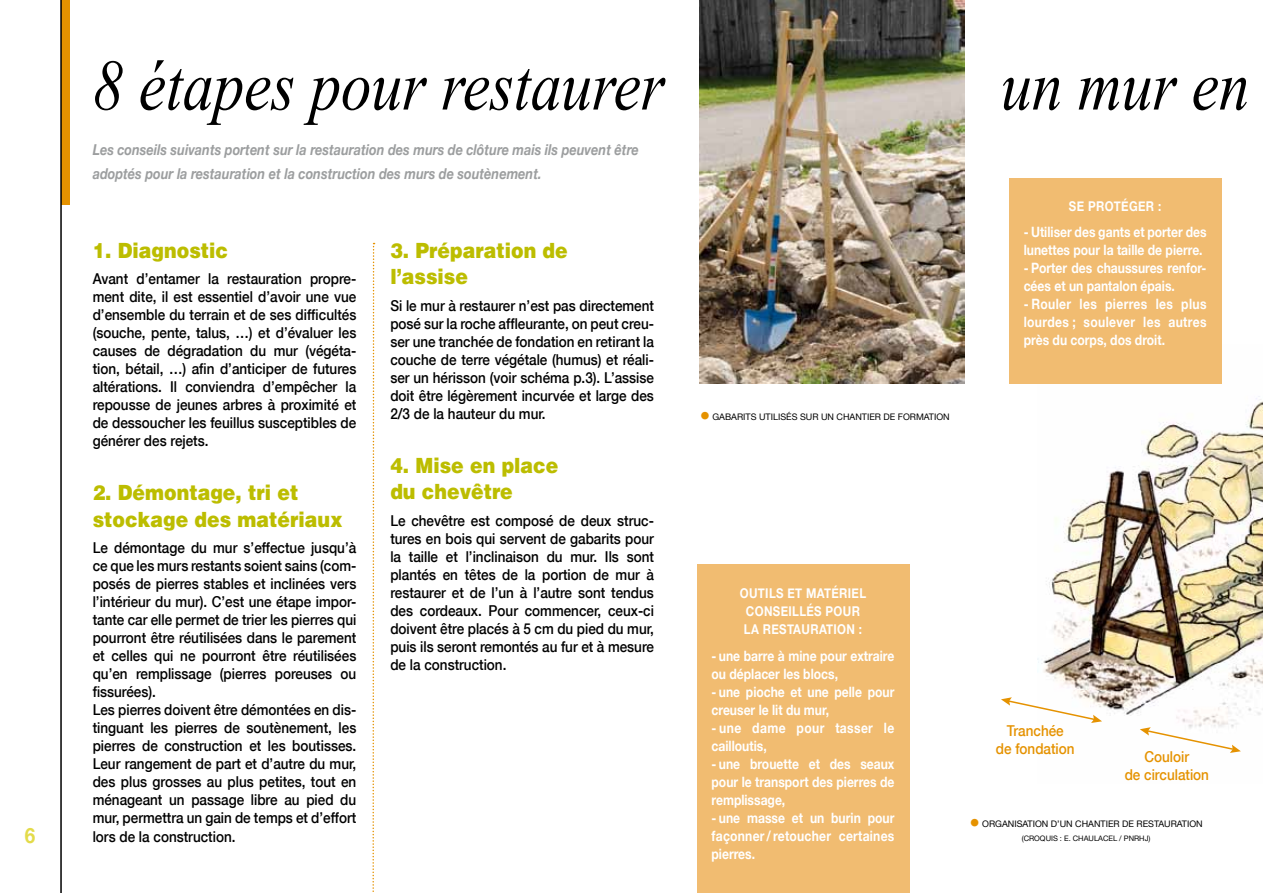
<style>
.page{position:relative;width:1263px;height:893px;background:#fff}
.page>*{position:absolute;margin:0;border:0;box-sizing:border-box;transform-origin:0 0}
.t1{font:italic 72px "Times New Roman";color:#000;scale:.85 1}
.t2{font:900 21px/26.5px "Helvetica";color:#bcbd00;scale:.9 1}
.t3{font:700 21px "Helvetica Neue";color:#e3db4a;scale:.9 1}
.t4{font:500 15px/18px "Helvetica Neue";color:#000;text-align:justify;scale:.9 1}
.t5{font:italic 700 15px/24px "Helvetica Neue";color:#9c9e9f;scale:.85 1}
.t6{font:500 15px/18px "Helvetica Neue";color:#e59200;text-align:center;scale:.9 1}
.t7{font:700 14.25px/18px "Helvetica Neue";color:#fff;scale:.85 1}
.t8{font:700 14.25px/18px "Helvetica Neue";letter-spacing:.03em;color:#fff;scale:.85 1}
.t9{font:700 13.5px/18px "Helvetica Neue";letter-spacing:.03em;color:#fff;text-align:center;scale:.85 1}
.t10{font:9px "Helvetica Neue";color:#000}
.t11{font:7.5px "Helvetica Neue";color:#000}
.s1{font-style:italic;font-size:21px;color:#e59200}
</style>
<div class="page">
<img style="left:1038px;top:344px;width:225px;height:383px">
<div style="left:1009px;top:178px;width:212px;height:205px;background:#f1bc71"></div>
<img style="left:700px;top:0;width:264px;height:383px">
<div style="left:61px;top:0;width:9px;height:204px;background:#e59200"></div>
<hr style="left:60px;top:0;width:2px;height:893px;background:#000">
<div style="left:697px;top:564px;width:212px;height:329px;background:#f1bc71"></div>
<svg style="left:372px;top:243px;width:3px;height:649px"></svg>
<svg style="left:1001px;top:697px;width:101px;height:26px"></svg>
<svg style="left:1140px;top:727px;width:101px;height:26px"></svg>
<h2 class="t3" style="left:25px;top:816px;width:13px">6</h2>
<h1 class="t1" style="left:93px;top:36px;width:674px">8 étapes pour restaurer</h1>
<p class="t5" style="left:93px;top:137px;width:644px">Les conseils suivants portent sur la restauration des murs de clôture mais ils peuvent être adoptés pour la restauration et la construction des murs de soutènement.</p>
<h2 class="t2" style="left:93px;top:237px;width:152px">1. Diagnostic</h2>
<p class="t4" style="left:93px;top:269px;width:294px">Avant d’entamer la restauration propre&shy;ment dite, il est essentiel d’avoir une vue d’ensemble du terrain et de ses difficultés (souche, pente, talus, …) et d’évaluer les causes de dégradation du mur (végéta&shy;tion, bétail, …) afin d’anticiper de futures altérations. Il conviendra d’empêcher la repousse de jeunes arbres à proximité et de dessoucher les feuillus susceptibles de générer des rejets.</p>
<h2 class="t2" style="left:93px;top:479px;width:279px">2. Démontage, tri et stockage des matériaux</h2>
<p class="t4" style="left:93px;top:538px;width:294px;text-align:left">Le démontage du mur s’effectue jusqu’à ce que les murs restants soient sains (com&shy;posés de pierres stables et inclinées vers l’intérieur du mur). C’est une étape impor&shy;tante car elle permet de trier les pierres qui pourront être réutilisées dans le parement et celles qui ne pourront être réutilisées qu’en remplissage (pierres poreuses ou fissurées).<br>Les pierres doivent être démontées en dis&shy;tinguant les pierres de soutènement, les pierres de construction et les boutisses.<br>Leur rangement de part et d’autre du mur, des plus grosses au plus petites, tout en ménageant un passage libre au pied du mur, permettra un gain de temps et d’effort lors de la construction.</p>
<h2 class="t2" style="left:390px;top:237px;width:199px">3. Préparation de l’assise</h2>
<p class="t4" style="left:390px;top:296px;width:294px">Si le mur à restaurer n’est pas directement posé sur la roche affleurante, on peut creu&shy;ser une tranchée de fondation en retirant la couche de terre végétale (humus) et réali&shy;ser un hérisson (voir schéma p.3). L’assise doit être légèrement incurvée et large des 2/3 de la hauteur du mur.</p>
<h2 class="t2" style="left:390px;top:452px;width:188px">4. Mise en place du chevêtre</h2>
<p class="t4" style="left:390px;top:511px;width:294px">Le chevêtre est composé de deux struc&shy;tures en bois qui servent de gabarits pour la taille et l’inclinaison du mur. Ils sont plantés en têtes de la portion de mur à restaurer et de l’un à l’autre sont tendus des cordeaux. Pour commencer, ceux-ci doivent être placés à 5 cm du pied du mur, puis ils seront remontés au fur et à mesure de la construction.</p>
<p class="t10" style="left:700px;top:409px;width:251px"><span class="s1">•</span> GABARITS UTILISÉS SUR UN CHANTIER DE FORMATION</p>
<h1 class="t1" style="left:1001px;top:36px;width:293px">un mur en</h1>
<p class="t9" style="left:1069px;top:196px;width:110px">SE PROTÉGER :</p>
<p class="t7" style="left:1024px;top:222px;width:217px">- Utiliser des gants et porter des lunettes pour la taille de pierre.</p>
<p class="t7" style="left:1024px;top:258px;width:217px">- Porter des chaussures renfor&shy;cées et un pantalon épais.</p>
<p class="t7" style="left:1024px;top:294px;width:217px;text-align:justify">- Rouler les pierres les plus lourdes ; soulever les autres près du corps, dos droit.</p>
<p class="t9" style="left:740px;top:583px;width:150px">OUTILS ET MATÉRIEL<br>CONSEILLÉS POUR<br>LA RESTAURATION :</p>
<p class="t7" style="left:711px;top:646px;width:217px">- une barre à mine pour extraire ou déplacer les blocs,</p>
<p class="t7" style="left:711px;top:682px;width:217px">- une pioche et une pelle pour creuser le lit du mur,</p>
<p class="t8" style="left:711px;top:718px;width:217px">- une dame pour tasser le cailloutis,</p>
<p class="t7" style="left:711px;top:754px;width:217px;text-align:justify">- une brouette et des seaux pour le transport des pierres de remplissage,</p>
<p class="t7" style="left:711px;top:808px;width:217px;text-align:justify">- une masse et un burin pour façonner/retoucher certaines pierres.</p>
<p class="t6" style="left:996px;top:721px;width:89px">Tranchée<br>de fondation</p>
<p class="t6" style="left:1125px;top:747px;width:95px">Couloir<br>de circulation</p>
<p class="t10" style="left:969px;top:816px;width:235px"><span class="s1">•</span> ORGANISATION D’UN CHANTIER DE RESTAURATION</p>
<p class="t11" style="left:1022px;top:831px;width:130px">(CROQUIS : E. CHAULACEL / PNRHJ)</p>
</div>
